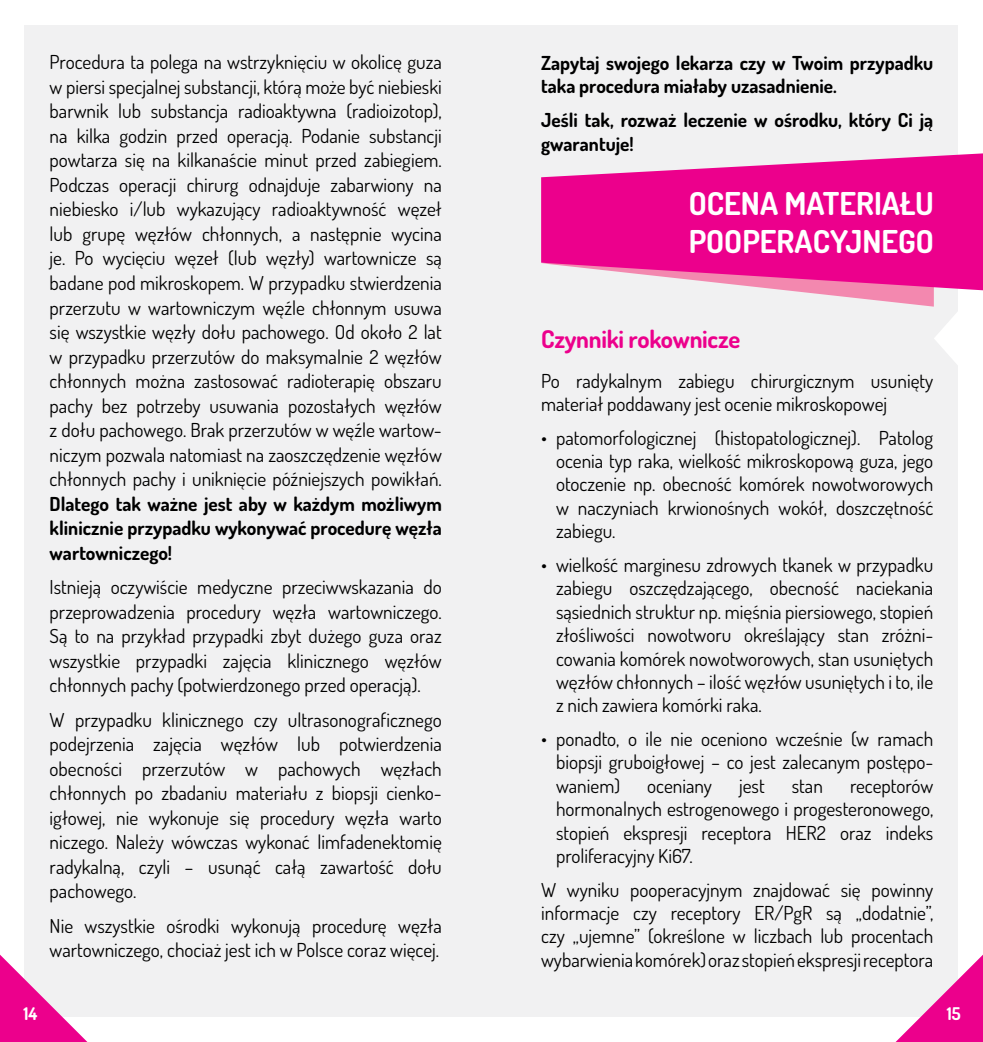
<style>
.page{position:relative;width:983px;height:1042px;background:#fff}
.page>*{position:absolute;margin:0;border:0;box-sizing:border-box;transform-origin:0 0}
.t1{font:700 31.5px "Dosis";color:#fff}
.t2{font:700 24.5px "Dosis";letter-spacing:-.01em;color:#ec008c}
.t3{font:19.25px/24.5px "Dosis";color:#000;text-align:justify}
.t4{font:700 19.25px/24.5px "Dosis";color:#000}
.t5{font:700 17.5px "Dosis";color:#fff}
</style>
<div class="page">
<div style="left:25px;top:25px;width:932px;height:992px;background:#f1f1f2"></div>
<svg style="left:784px;top:290px;width:198px;height:79px"></svg>
<svg style="left:541px;top:153px;width:441px;height:137px;background:#ed299c"></svg>
<svg style="left:0;top:954px;width:87px;height:88px"></svg>
<svg style="left:895px;top:954px;width:87px;height:88px"></svg>
<p class="t3" style="left:50px;top:50px;width:393px">Procedura ta polega na wstrzyknięciu w okolicę guza w piersi specjalnej substancji, którą może być niebieski barwnik lub substancja radioaktywna (radioizotop), na kilka godzin przed operacją. Podanie substancji powtarza się na kilkanaście minut przed zabiegiem.<br>Podczas operacji chirurg odnajduje zabarwiony na niebiesko i/lub wykazujący radioaktywność węzeł lub grupę węzłów chłonnych, a następnie wycina je. Po wycięciu węzeł (lub węzły) wartownicze są badane pod mikroskopem. W przypadku stwierdzenia przerzutu w wartowniczym węźle chłonnym usuwa się wszystkie węzły dołu pachowego. Od około 2 lat w przypadku przerzutów do maksymalnie 2 węzłów chłonnych można zastosować radioterapię obszaru pachy bez potrzeby usuwania pozostałych węzłów z dołu pachowego. Brak przerzutów w węźle wartow&shy;niczym pozwala natomiast na zaoszczędzenie węzłów chłonnych pachy i uniknięcie późniejszych powikłań.</p>
<p class="t4" style="left:50px;top:491px;width:393px;text-align:justify">Dlatego tak ważne jest aby w każdym możliwym klinicznie przypadku wykonywać procedurę węzła wartowniczego!</p>
<p class="t3" style="left:50px;top:574px;width:393px">Istnieją oczywiście medyczne przeciwwskazania do przeprowadzenia procedury węzła wartowniczego.<br>Są to na przykład przypadki zbyt dużego guza oraz wszystkie przypadki zajęcia klinicznego węzłów chłonnych pachy (potwierdzonego przed operacją).</p>
<p class="t3" style="left:50px;top:707px;width:393px">W przypadku klinicznego czy ultrasonograficznego podejrzenia zajęcia węzłów lub potwierdzenia obecności przerzutów w pachowych węzłach chłonnych po zbadaniu materiału z biopsji cienko&shy;igłowej, nie wykonuje się procedury węzła warto niczego. Należy wówczas wykonać limfadenektomię radykalną, czyli – usunąć całą zawartość dołu pachowego.</p>
<p class="t3" style="left:50px;top:912px;width:393px">Nie wszystkie ośrodki wykonują procedurę węzła wartowniczego, chociaż jest ich w Polsce coraz więcej.</p>
<p class="t4" style="left:541px;top:50px;width:393px;line-height:23.8px">Zapytaj swojego lekarza czy w Twoim przypadku taka procedura miałaby uzasadnienie.</p>
<p class="t4" style="left:541px;top:108px;width:393px;line-height:23.8px">Jeśli tak, rozważ leczenie w ośrodku, który Ci ją gwarantuje!</p>
<h1 class="t1" style="left:688px;top:183px;width:167px">Ocenamateria</h1>
<h1 class="t1" style="left:899px;top:183px;width:32px">łu</h1>
<h1 class="t1" style="left:688px;top:221px;width:72px">pooperac</h1>
<h1 class="t1" style="left:829px;top:221px;width:105px">yjnego</h1>
<p class="t2" style="left:541px;top:323px;width:200px">Czynniki rokownicze</p>
<p class="t3" style="left:541px;top:368px;width:393px;line-height:23.4px">Po radykalnym zabiegu chirurgicznym usunięty materiał poddawany jest ocenie mikroskopowej</p>
<p class="t3" style="left:556px;top:425px;width:379px;line-height:23.4px;text-indent:-15px">• patomorfologicznej (histopatologicznej). Patolog ocenia typ raka, wielkość mikroskopową guza, jego otoczenie np. obecność komórek nowotworowych w naczyniach krwionośnych wokół, doszczętność zabiegu.</p>
<p class="t3" style="left:556px;top:552px;width:378px;line-height:23.4px;text-indent:-15px">• wielkość marginesu zdrowych tkanek w przypadku zabiegu oszczędzającego, obecność naciekania sąsiednich struktur np. mięśnia piersiowego, stopień złośliwości nowotworu określający stan zróżni&shy;cowania komórek nowotworowych, stan usuniętych węzłów chłonnych – ilość węzłów usuniętych i to, ile z nich zawiera komórki raka.</p>
<p class="t3" style="left:556px;top:726px;width:379px;line-height:23.4px;text-indent:-15px">• ponadto, o ile nie oceniono wcześnie (w ramach biopsji gruboigłowej – co jest zalecanym postępo&shy;waniem)</p>
<p class="t3" style="left:556px;top:773px;width:379px;line-height:23.4px;text-indent:294px">receptorów hormonalnych estrogenowego i progesteronowego, stopień ekspresji receptora HER2 oraz indeks proliferacyjny Ki67.</p>
<p class="t3" style="left:541px;top:877px;width:393px;line-height:23.4px">W wyniku pooperacyjnym znajdować się powinny informacje czy receptory ER/PgR są „dodatnie”, czy „ujemne” (określone w liczbach lub procentach wybarwienia komórek) oraz stopień ekspresji receptora</p>
<p class="t3" style="left:647px;top:773px;width:66px">oceniany</p>
<p class="t3" style="left:739px;top:773px;width:27px">jest</p>
<p class="t3" style="left:791px;top:773px;width:33px">stan</p>
<p class="t5" style="left:23px;top:1002px;width:15px">14</p>
<p class="t5" style="left:946px;top:1002px;width:15px">15</p>
</div>
